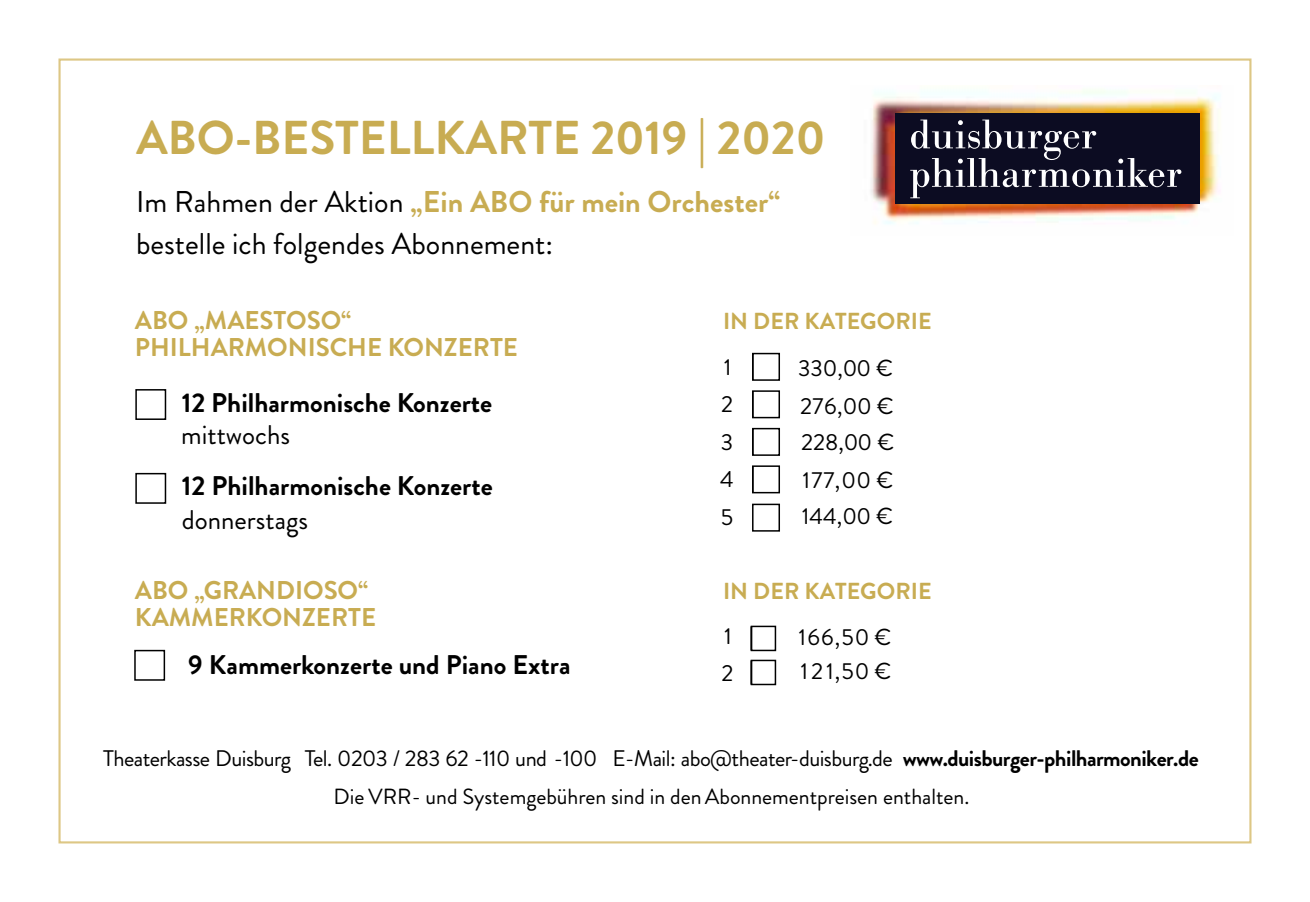
<style>
.page{position:relative;width:1310px;height:902px;background:#fff}
.page>*{position:absolute;margin:0;border:0;box-sizing:border-box;transform-origin:0 0}
.t1{font:700 47.4px "Brandon";color:#c8ac52}
.t2{font:30px/41.1px "Brandon";color:#000}
.t3{font:700 27px "Brandon";color:#000}
.t4{font:27px "Brandon";color:#000}
.t5{font:700 25.8px/27px "Brandon";color:#c8ac52}
.t6{font:23.1px/37.8px "Brandon";letter-spacing:.015em;color:#000;text-align:justify}
.t7{font:700 23.1px "Brandon";color:#c8ac52}
.t8{font:23.1px/33.9px "Brandon";letter-spacing:.05em;color:#000}
.t9{font:22.5px "Brandon";letter-spacing:-.025em;color:#000}
.t10{font:21.9px "Brandon";color:#000}
.s1{font-weight:700;color:#c8ac52}
.s2{font-weight:700}
</style>
<div class="page">
<div style="left:752px;top:503px;width:28px;height:28px;border:2px solid #000"></div>
<div style="left:752px;top:465px;width:28px;height:28px;border:2px solid #000"></div>
<div style="left:752px;top:428px;width:28px;height:28px;border:2px solid #000"></div>
<div style="left:752px;top:390px;width:28px;height:28px;border:2px solid #000"></div>
<div style="left:752px;top:353px;width:28px;height:28px;border:2px solid #000"></div>
<img style="left:870px;top:90px;width:350px;height:134px">
<div style="left:895px;top:114px;width:305px;height:90px;background:#0c0c22"></div>
<svg style="left:910px;top:120px;width:271px;height:78px"></svg>
<svg style="left:750px;top:625px;width:27px;height:61px"></svg>
<div style="left:135px;top:389px;width:31px;height:31px;border:2px solid #000"></div>
<div style="left:135px;top:473px;width:31px;height:30px;border:2px solid #000"></div>
<div style="left:134px;top:649px;width:31px;height:31px;border:2px solid #000"></div>
<h1 class="t1" style="left:136px;top:121px;width:691px">ABO-BESTELLKARTE 2019 | 2020</h1>
<h2 class="t2" style="left:136px;top:186px;width:645px">Im Rahmen der Aktion <span class="s1">„Ein ABO für mein Orchester“ </span>bestelle ich folgendes Abonnement:</h2>
<p class="t5" style="left:135px;top:310px;width:384px">ABO „MAESTOSO“<br>PHILHARMONISCHE KONZERTE</p>
<p class="t3" style="left:182px;top:392px;width:312px">12 Philharmonische Konzerte</p>
<p class="t4" style="left:181px;top:425px;width:110px">mittwochs</p>
<p class="t3" style="left:182px;top:476px;width:312px">12 Philharmonische Konzerte</p>
<p class="t4" style="left:182px;top:509px;width:128px">donnerstags</p>
<p class="t5" style="left:135px;top:580px;width:243px">ABO „GRANDIOSO“<br>KAMMERKONZERTE</p>
<p class="t3" style="left:188px;top:655px;width:384px">9 Kammerkonzerte und Piano Extra</p>
<p class="t7" style="left:723px;top:313px;width:210px">IN DER KATEGORIE</p>
<p class="t6" style="left:720px;top:351px;width:15px">1<br>2<br>3<br>4<br>5</p>
<p class="t6" style="left:798px;top:353px;width:98px">330,00 € 276,00 € 228,00 € 177,00 €</p>
<p class="t6" style="left:801px;top:501px;width:93px">144,00 €</p>
<p class="t7" style="left:723px;top:582px;width:210px">IN DER KATEGORIE</p>
<p class="t6" style="left:721px;top:620px;width:13px">1<br>2</p>
<p class="t8" style="left:798px;top:623px;width:94px">166,50 €<br>121,50 €</p>
<p class="t9" style="left:103px;top:750px;width:1097px">Theaterkasse Duisburg Tel. 0203 / 283 62 -110 und -100 E-Mail: abo@theater-duisburg.de <span class="s2">www.duisburger-philharmoniker.de</span></p>
<p class="t10" style="left:333px;top:788px;width:637px">Die VRR- und Systemgebühren sind in den Abonnementpreisen enthalten.</p>
</div>
